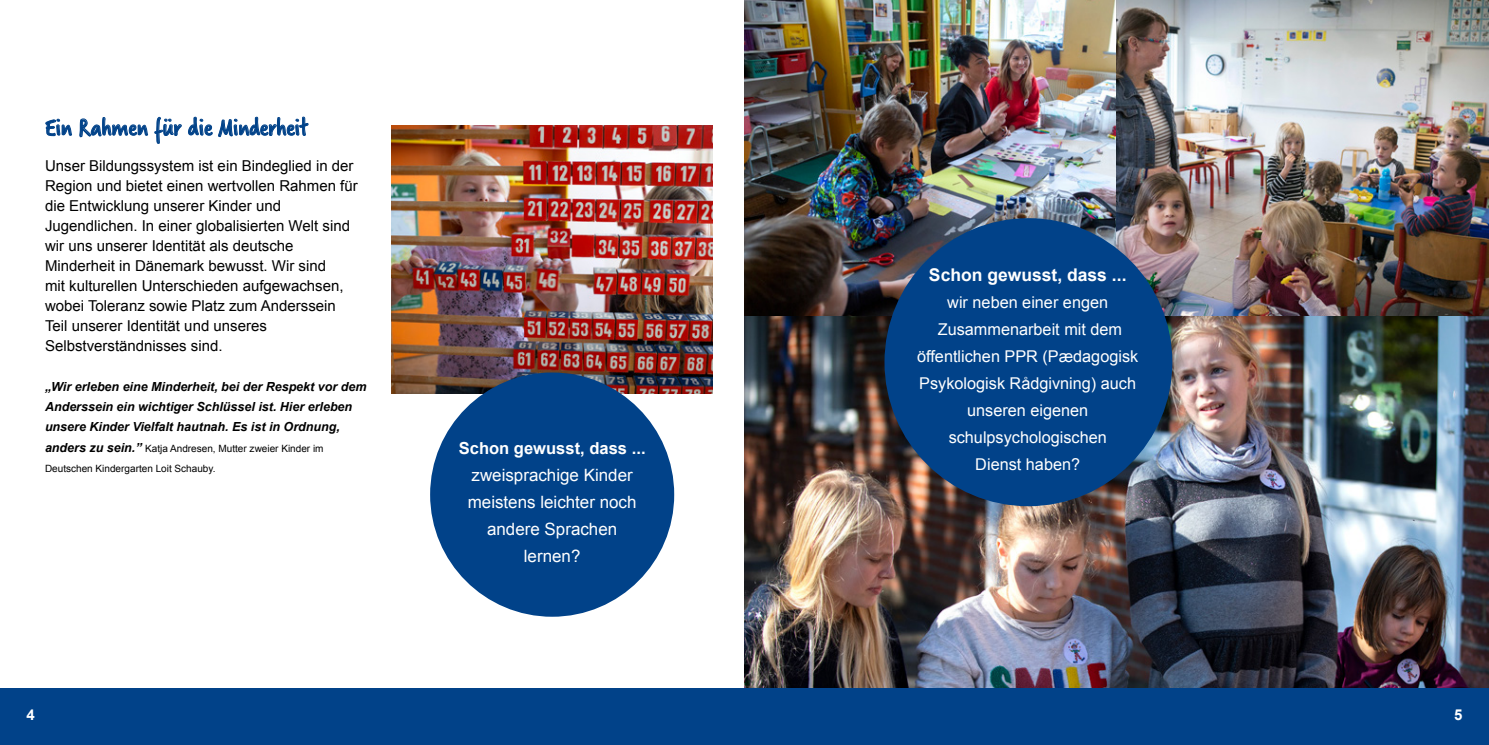
<style>
.page{position:relative;width:1489px;height:745px;background:#fff}
.page>*{position:absolute;margin:0;border:0;box-sizing:border-box;transform-origin:0 0}
.t1{font:26.25px "Verveine";color:#014289}
.t2{font:700 17.5px "Arial";color:#fff}
.t3{font:17px/26.9px "Arial";color:#fff;text-align:center}
.t4{font:700 16.5px "Arial";color:#fff}
.t5{font:16.25px/26.9px "Arial";color:#fff;text-align:center}
.t6{font:15px/20px "Arial";color:#000}
.t7{font:700 15px "Arial";color:#fff}
.t8{font:italic 700 12.5px/20px "Arial";color:#000}
.t9{font:10px/20px "Arial";color:#000}
.s1{font-weight:700;font-style:italic;font-size:12.5px}
</style>
<div class="page">
<img style="left:391px;top:126px;width:321px;height:267px">
<svg style="left:45px;top:118px;width:27px;height:18px"></svg>
<svg style="left:79px;top:117px;width:69px;height:20px"></svg>
<svg style="left:154px;top:117px;width:28px;height:27px"></svg>
<svg style="left:188px;top:116px;width:121px;height:21px"></svg>
<div style="left:430px;top:372px;width:244px;height:244px;background:#014289;border-radius:50%"></div>
<img style="left:744px;top:315px;width:744px;height:372px">
<img style="left:744px;top:0;width:372px;height:315px">
<img style="left:1116px;top:0;width:372px;height:315px">
<div style="left:884px;top:218px;width:288px;height:288px;background:#014289;border-radius:50%"></div>
<div style="left:0;top:687px;width:759px;height:57px;background:#014289"></div>
<div style="left:699px;top:687px;width:789px;height:57px;background:#014289"></div>
<p class="t1" style="left:45px;top:109px;width:264px">Ein Rahmen für die Minderheit</p>
<p class="t6" style="left:45px;top:156px;width:314px">Unser Bildungssystem ist ein Bindeglied in der Region und bietet einen wertvollen Rahmen für die Entwicklung unserer Kinder und Jugendlichen. In einer globalisierten Welt sind wir uns unserer Identität als deutsche Minderheit in Dänemark bewusst. Wir sind<br>mit kulturellen Unterschieden aufgewachsen, wobei Toleranz sowie Platz zum Anderssein Teil unserer Identität und unseres Selbstverständnisses sind.</p>
<p class="t8" style="left:45px;top:377px;width:323px">„Wir erleben eine Minderheit, bei der Respekt vor dem<br>Anderssein ein wichtiger Schlüssel ist. Hier erleben unsere Kinder Vielfalt hautnah. Es ist in Ordnung,</p>
<p class="t9" style="left:45px;top:438px;width:280px"><span class="s1">anders zu sein.”</span> Katja Andresen, Mutter zweier Kinder im<br>Deutschen Kindergarten Loit Schauby.</p>
<p class="t4" style="left:459px;top:437px;width:188px">Schon gewusst, dass ...</p>
<p class="t3" style="left:468px;top:461px;width:170px">zweisprachige Kinder meistens leichter noch andere Sprachen lernen?</p>
<p class="t2" style="left:928px;top:263px;width:199px">Schon gewusst, dass ...</p>
<p class="t5" style="left:917px;top:289px;width:222px">wir neben einer engen<br>Zusammenarbeit mit dem öffentlichen PPR (Pædagogisk<br>Psykologisk Rådgivning) auch unseren eigenen schulpsychologischen<br>Dienst haben?</p>
<p class="t7" style="left:27px;top:704px;width:10px">4</p>
<p class="t7" style="left:1453px;top:704px;width:10px">5</p>
</div>
